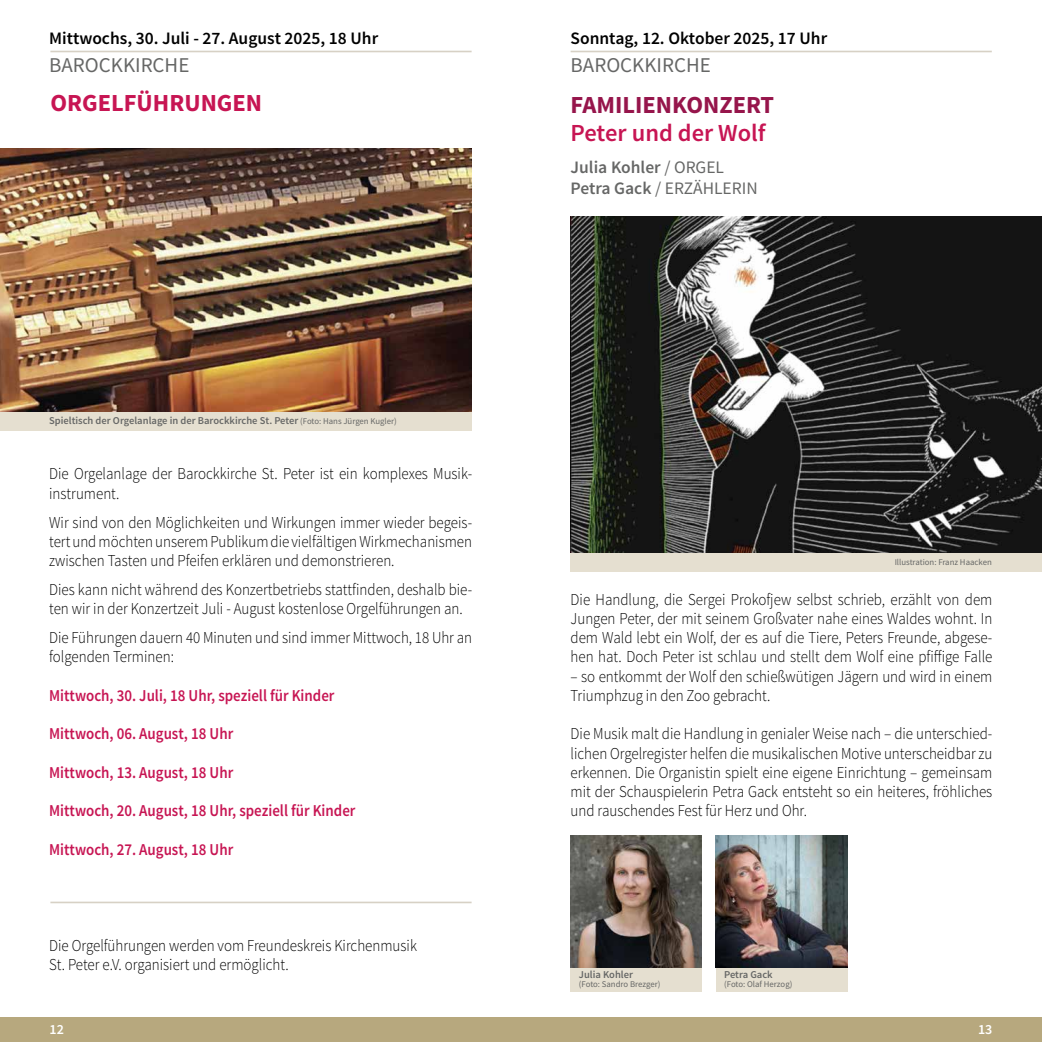
<style>
.page{position:relative;width:1042px;height:1042px;background:#fff}
.page>*{position:absolute;margin:0;border:0;box-sizing:border-box;transform-origin:0 0}
.t1{font:700 24.5px "Source Sans Pro";color:#96154b}
.t2{font:600 24.5px "Source Sans Pro";color:#c71553}
.t3{font:700 24.5px "Source Sans Pro";color:#c71553}
.t4{font:21px "Source Sans Pro";color:#666766}
.t5{font:600 17.5px "Source Sans Pro";color:#000}
.t6{font:600 17.5px/21px "Source Sans Pro";color:#666766}
.t7{font:300 16.62px/19.2px "Source Sans Pro";color:#000;scale:.9 1}
.t8{font:600 16.62px "Source Sans Pro";color:#c71553;scale:.9 1}
.t9{font:600 14px "Source Sans Pro";color:#fff}
.t10{font:600 10.5px "Source Sans Pro";color:#666766}
.t11{font:8.75px "Source Sans Pro";color:#666766}
.s1{font-weight:400;font-size:8.75px}
.s2{font-weight:400}
</style>
<div class="page">
<hr style="left:50px;top:51px;width:421px;height:1px;background:#d7d1c5">
<hr style="left:570px;top:51px;width:422px;height:1px;background:#d7d1c5">
<img style="left:570px;top:217px;width:472px;height:336px">
<div style="left:570px;top:553px;width:472px;height:19px;background:#e5dfd0"></div>
<div style="left:0;top:1017px;width:1042px;height:25px;background:#b7a87e"></div>
<hr style="left:50px;top:901px;width:421px;height:2px;background:#d7d1c5">
<div style="left:0;top:412px;width:471px;height:18px;background:#e5dfd0"></div>
<img style="left:0;top:149px;width:471px;height:263px">
<div style="left:716px;top:967px;width:131px;height:25px;background:#e5dfd0"></div>
<img style="left:716px;top:835px;width:131px;height:132px">
<div style="left:570px;top:967px;width:132px;height:25px;background:#e5dfd0"></div>
<img style="left:570px;top:835px;width:132px;height:132px">
<p class="t5" style="left:49px;top:27px;width:330px">Mittwochs, 30. Juli - 27. August 2025, 18 Uhr</p>
<p class="t4" style="left:49px;top:52px;width:142px">BAROCKKIRCHE</p>
<h1 class="t3" style="left:50px;top:87px;width:213px">ORGELFÜHRUNGEN</h1>
<p class="t10" style="left:49px;top:414px;width:349px">Spieltisch der Orgelanlage in der Barockkirche St. Peter <span class="s1">(Foto: Hans Jürgen Kugler)</span></p>
<p class="t7" style="left:49px;top:464px;width:471px">Die Orgelanlage der Barockkirche St. Peter ist ein komplexes Musik&shy;instrument.</p>
<p class="t7" style="left:49px;top:512px;width:471px;text-align:justify">Wir sind von den Möglichkeiten und Wirkungen immer wieder begeis&shy;tert und möchten unserem Publikum die vielfältigen Wirkmechanismen zwischen Tasten und Pfeifen erklären und demonstrieren.</p>
<p class="t7" style="left:49px;top:580px;width:471px">Dies kann nicht während des Konzertbetriebs stattfinden, deshalb bie&shy;ten wir in der Konzertzeit Juli - August kostenlose Orgelführungen an.</p>
<p class="t7" style="left:49px;top:628px;width:471px">Die Führungen dauern 40 Minuten und sind immer Mittwoch, 18 Uhr an folgenden Terminen:</p>
<p class="t8" style="left:49px;top:685px;width:318px">Mittwoch, 30. Juli, 18 Uhr, speziell für Kinder</p>
<p class="t8" style="left:49px;top:723px;width:206px">Mittwoch, 06. August, 18 Uhr</p>
<p class="t8" style="left:49px;top:762px;width:206px">Mittwoch, 13. August, 18 Uhr</p>
<p class="t8" style="left:49px;top:800px;width:342px">Mittwoch, 20. August, 18 Uhr, speziell für Kinder</p>
<p class="t8" style="left:49px;top:839px;width:206px">Mittwoch, 27. August, 18 Uhr</p>
<p class="t7" style="left:49px;top:936px;width:410px">Die Orgelführungen werden vom Freundeskreis Kirchenmusik<br>St. Peter e.V. organisiert und ermöglicht.</p>
<p class="t5" style="left:570px;top:27px;width:258px">Sonntag, 12. Oktober 2025, 17 Uhr</p>
<p class="t4" style="left:570px;top:52px;width:142px">BAROCKKIRCHE</p>
<h1 class="t1" style="left:570px;top:89px;width:205px">FAMILIENKONZERT</h1>
<h1 class="t2" style="left:570px;top:118px;width:197px">Peter und der Wolf</h1>
<p class="t6" style="left:570px;top:157px;width:189px">Julia Kohler <span class="s2">/ ORGEL<br></span>Petra Gack <span class="s2">/ ERZÄHLERIN</span></p>
<p class="t11" style="left:894px;top:556px;width:99px">Illustration: Franz Haacken</p>
<p class="t7" style="left:570px;top:589px;width:470px;text-align:justify">Die Handlung, die Sergei Prokofjew selbst schrieb, erzählt von dem Jungen Peter, der mit seinem Großvater nahe eines Waldes wohnt. In dem Wald lebt ein Wolf, der es auf die Tiere, Peters Freunde, abgese&shy;hen hat. Doch Peter ist schlau und stellt dem Wolf eine pfiffige Falle</p>
<p class="t7" style="left:570px;top:666px;width:470px">– so entkommt der Wolf den schießwütigen Jägern und wird in einem<br>Triumphzug in den Zoo gebracht.</p>
<p class="t7" style="left:570px;top:724px;width:470px;text-align:justify">Die Musik malt die Handlung in genialer Weise nach – die unterschied&shy;lichen Orgelregister helfen die musikalischen Motive unterscheidbar zu erkennen. Die Organistin spielt eine eigene Einrichtung – gemeinsam mit der Schauspielerin Petra Gack entsteht so ein heiteres, fröhliches und rauschendes Fest für Herz und Ohr.</p>
<p class="t10" style="left:579px;top:968px;width:56px">Julia Kohler</p>
<p class="t11" style="left:579px;top:978px;width:83px">(Foto: Sandro Brezger)</p>
<p class="t10" style="left:724px;top:968px;width:50px">Petra Gack</p>
<p class="t11" style="left:724px;top:978px;width:70px">(Foto: Olaf Herzog)</p>
<p class="t9" style="left:50px;top:1020px;width:16px">12</p>
<p class="t9" style="left:978px;top:1020px;width:16px">13</p>
</div>
